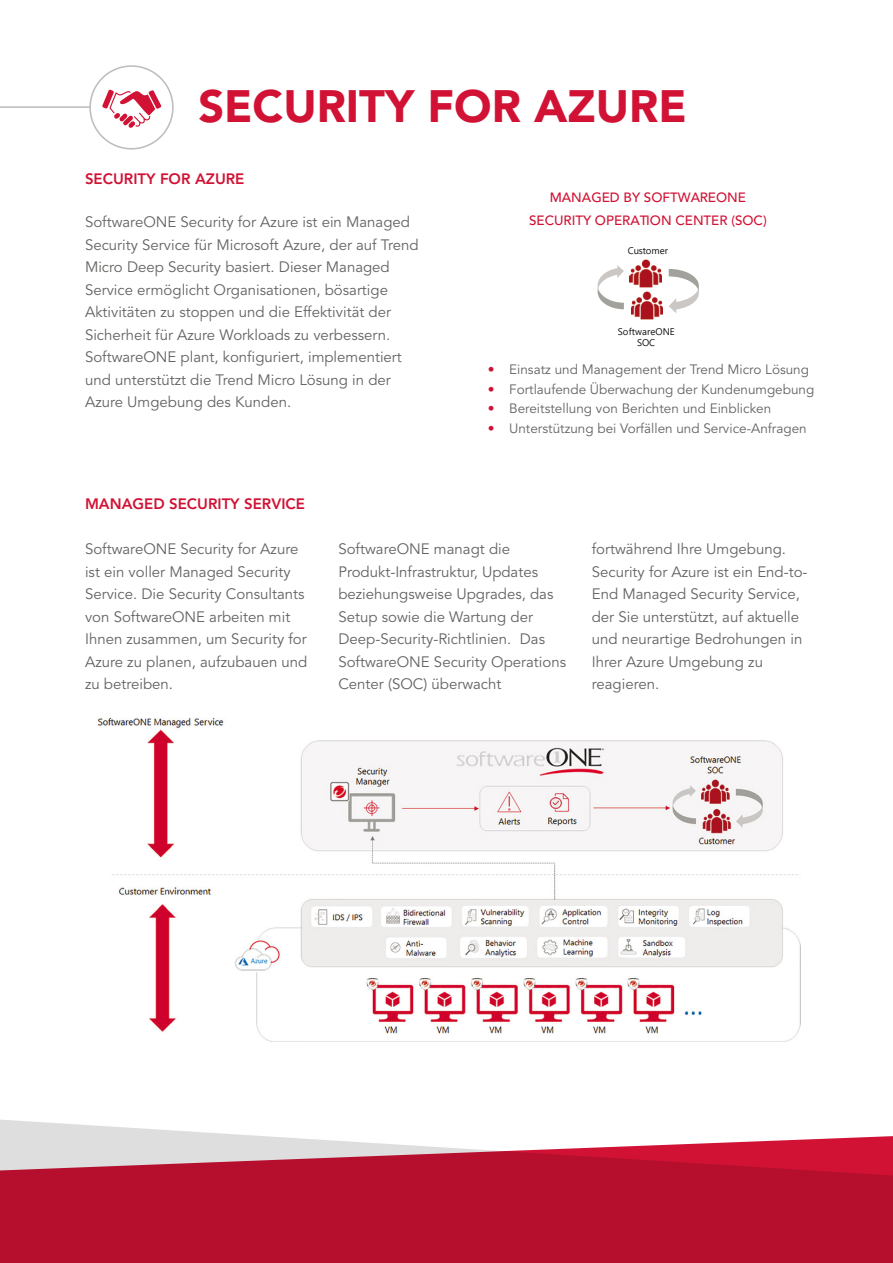
<style>
.page{position:relative;width:893px;height:1263px;background:#fff}
.page>*{position:absolute;margin:0;border:0;box-sizing:border-box;transform-origin:0 0}
.t1{font:900 45px "Avenir LT Std";color:#d11234}
.t2{font:15px/22.5px "Avenir LT Std";color:#646362}
.t3{font:800 15px "Avenir LT Std";color:#d11234}
.t4{font:13.5px "Avenir LT Std";color:#646362}
.t5{font:500 13.35px/23.4px "Avenir LT Std";color:#d11234;text-align:center}
.t6{font:9.6px/11.6px "Segoe UI";color:#111211;text-align:center}
.s1{color:#d11234}
</style>
<div class="page">
<svg style="left:0;top:1119px;width:257px;height:17px"></svg>
<svg style="left:0;top:1136px;width:893px;height:127px;background:#bd2c47"></svg>
<svg style="left:669px;top:269px;width:30px;height:44px"></svg>
<svg style="left:597px;top:265px;width:27px;height:44px"></svg>
<img style="left:632px;top:291px;width:31px;height:29px">
<img style="left:630px;top:259px;width:32px;height:29px">
<img style="left:97px;top:717px;width:703px;height:325px">
<div style="left:89px;top:65px;width:85px;height:85px;border:2px solid #bcbdc0;border-radius:50%"></div>
<hr style="left:0;top:106px;width:90px;height:2px;background:#bcbdc0">
<svg style="left:102px;top:90px;width:59px;height:38px"></svg>
<h1 class="t1" style="left:198px;top:79px;width:490px">SECURITY FOR AZURE</h1>
<p class="t3" style="left:85px;top:170px;width:161px">SECURITY FOR AZURE</p>
<p class="t2" style="left:85px;top:211px;width:335px">SoftwareONE Security for Azure ist ein Managed Security Service für Microsoft Azure, der auf Trend Micro Deep Security basiert. Dieser Managed Service ermöglicht Organisationen, bösartige Aktivitäten zu stoppen und die Effektivität der Sicherheit für Azure Workloads zu verbessern.<br>SoftwareONE plant, konfiguriert, implementiert und unterstützt die Trend Micro Lösung in der Azure Umgebung des Kunden.</p>
<p class="t5" style="left:529px;top:186px;width:239px">MANAGED BY SOFTWAREONE<br>SECURITY OPERATION CENTER (SOC)</p>
<p class="t6" style="left:628px;top:244px;width:42px">Customer</p>
<p class="t6" style="left:618px;top:325px;width:58px">SoftwareONE<br>SOC</p>
<p class="t4" style="left:488px;top:362px;width:323px"><span class="s1">•</span> Einsatz und Management der Trend Micro Lösung</p>
<p class="t4" style="left:488px;top:381px;width:328px"><span class="s1">•</span> Fortlaufende Überwachung der Kundenumgebung</p>
<p class="t4" style="left:488px;top:401px;width:285px"><span class="s1">•</span> Bereitstellung von Berichten und Einblicken</p>
<p class="t4" style="left:488px;top:420px;width:320px"><span class="s1">•</span> Unterstützung bei Vorfällen und Service-Anfragen</p>
<p class="t3" style="left:85px;top:495px;width:221px">MANAGED SECURITY SERVICE</p>
<p class="t2" style="left:85px;top:538px;width:224px">SoftwareONE Security for Azure ist ein voller Managed Security<br>Service. Die Security Consultants von SoftwareONE arbeiten mit<br>Ihnen zusammen, um Security for<br>Azure zu planen, aufzubauen und zu betreiben.</p>
<p class="t2" style="left:338px;top:538px;width:229px">SoftwareONE managt die<br>Produkt-Infrastruktur, Updates beziehungsweise Upgrades, das<br>Setup sowie die Wartung der<br>Deep-Security-Richtlinien. Das<br>SoftwareONE Security Operations<br>Center (SOC) überwacht</p>
<p class="t2" style="left:592px;top:538px;width:217px">fortwährend Ihre Umgebung.<br>Security for Azure ist ein End-to-<br>End Managed Security Service, der Sie unterstützt, auf aktuelle und neurartige Bedrohungen in<br>Ihrer Azure Umgebung zu reagieren.</p>
</div>
